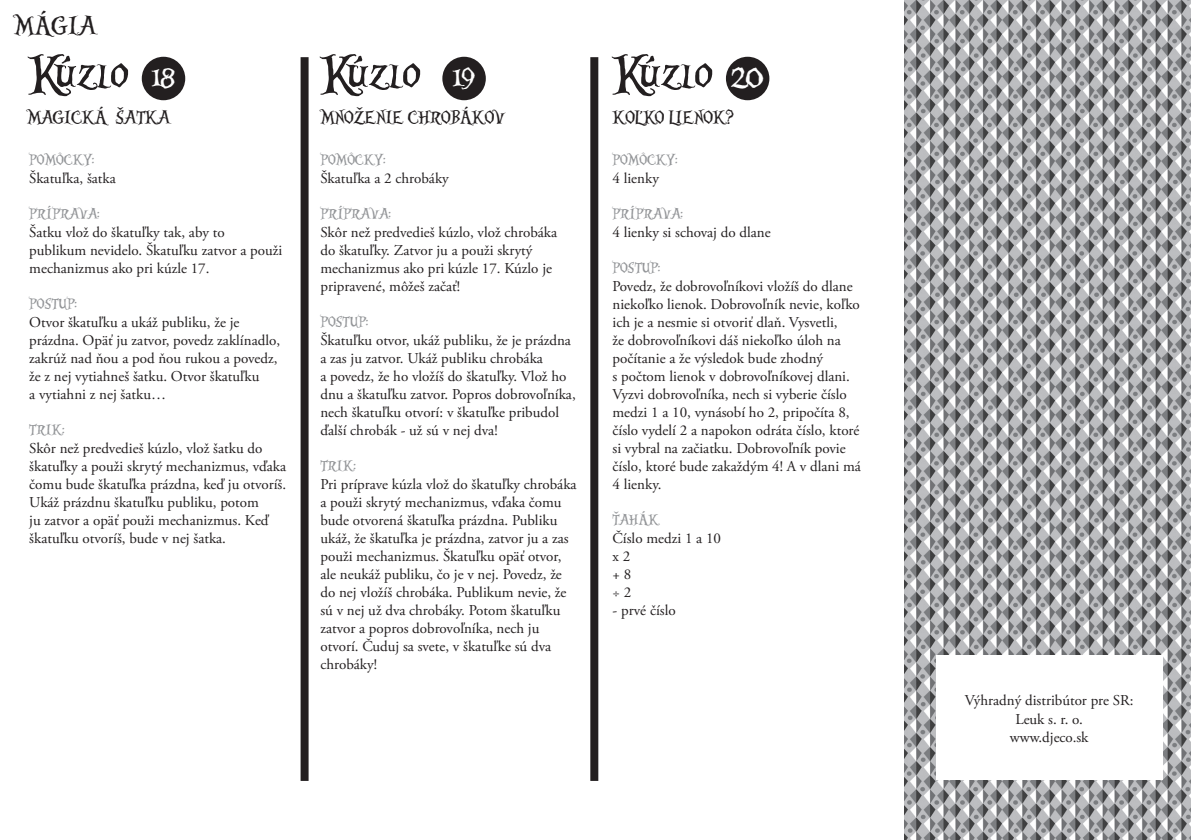
<style>
.page{position:relative;width:1191px;height:840px;background:#fff}
.page>*{position:absolute;margin:0;border:0;box-sizing:border-box;transform-origin:0 0}
.t1{font:60px "Alicein Wonderland";letter-spacing:-.02em;color:#231f20}
.t2{font:34px "Alicein Wonderland";color:#fff}
.t3{font:28px "Alicein Wonderland";color:#231f20}
.t4{font:20px "Alicein Wonderland";letter-spacing:-.02em;color:#231f20}
.t5{font:16px "Alicein Wonderland";color:#939598}
.t6{font:15px/18px "Adobe Garamond Pro";color:#231f20}
.s1{font-family:"Adobe Garamond Pro"}
</style>
<div class="page">
<div style="left:300px;top:57px;width:8px;height:723px;background:#231f20"></div>
<div style="left:590px;top:57px;width:8px;height:723px;background:#231f20"></div>
<img style="left:904px;top:0;width:287px;height:839px">
<div style="left:142px;top:57px;width:43px;height:43px;background:#231f20;border-radius:50%"></div>
<div style="left:442px;top:57px;width:44px;height:43px;background:#231f20;border-radius:50%"></div>
<div style="left:726px;top:57px;width:43px;height:43px;background:#231f20;border-radius:50%"></div>
<div style="left:935px;top:655px;width:227px;height:124px;background:#fff"></div>
<h3 class="t3" style="left:14px;top:11px;width:83px">MÁGIA</h3>
<h1 class="t1" style="left:28px;top:43px;width:102px">Kúzlo</h1>
<h1 class="t1" style="left:320px;top:43px;width:102px">Kúzlo</h1>
<h1 class="t1" style="left:612px;top:43px;width:102px">Kúzlo</h1>
<h3 class="t4" style="left:27px;top:107px;width:144px">MAGICKÁ S<span class="s1">ˇ</span>ATKA</h3>
<h3 class="t4" style="left:320px;top:107px;width:186px">MNOZ<span class="s1">ˇ</span> ENIE CHROBÁKOV</h3>
<h3 class="t4" style="left:612px;top:106px;width:123px">KOLKO LIENOK?</h3>
<h2 class="t2" style="left:152px;top:61px;width:25px">18</h2>
<h2 class="t2" style="left:453px;top:61px;width:24px">19</h2>
<h2 class="t2" style="left:731px;top:61px;width:35px">20</h2>
<h3 class="t4" style="left:640px;top:96px;width:4px">,</h3>
<p class="t5" style="left:29px;top:151px;width:66px">POMÔCKY:</p>
<p class="t6" style="left:29px;top:169px;width:88px">Škatuľka, šatka</p>
<p class="t5" style="left:29px;top:205px;width:72px">PRÍPRAVA:</p>
<p class="t6" style="left:29px;top:223px;width:255px">Šatku vlož do škatuľky tak, aby to publikum nevidelo. Škatuľku zatvor a použi mechanizmus ako pri kúzle 17.</p>
<p class="t5" style="left:29px;top:295px;width:49px">POSTUP:</p>
<p class="t6" style="left:29px;top:313px;width:252px">Otvor škatuľku a ukáž publiku, že je prázdna. Opäť ju zatvor, povedz zaklínadlo, zakrúž nad ňou a pod ňou rukou a povedz, že z nej vytiahneš šatku. Otvor škatuľku<br>a vytiahni z nej šatku…</p>
<p class="t5" style="left:29px;top:421px;width:37px">TRIK:</p>
<p class="t6" style="left:29px;top:439px;width:258px">Skôr než predvedieš kúzlo, vlož šatku do škatuľky a použi skrytý mechanizmus, vďaka čomu bude škatuľka prázdna, keď ju otvoríš.<br>Ukáž prázdnu škatuľku publiku, potom<br>ju zatvor a opäť použi mechanizmus. Keď škatuľku otvoríš, bude v nej šatka.</p>
<p class="t5" style="left:320px;top:151px;width:66px">POMÔCKY:</p>
<p class="t6" style="left:320px;top:169px;width:130px">Škatuľka a 2 chrobáky</p>
<p class="t5" style="left:320px;top:205px;width:72px">PRÍPRAVA:</p>
<p class="t6" style="left:320px;top:223px;width:238px">Skôr než predvedieš kúzlo, vlož chrobáka do škatuľky. Zatvor ju a použi skrytý mechanizmus ako pri kúzle 17. Kúzlo je pripravené, môžeš začať!</p>
<p class="t5" style="left:320px;top:313px;width:49px">POSTUP:</p>
<p class="t6" style="left:320px;top:331px;width:257px">Škatuľku otvor, ukáž publiku, že je prázdna a zas ju zatvor. Ukáž publiku chrobáka<br>a povedz, že ho vložíš do škatuľky. Vlož ho dnu a škatuľku zatvor. Popros dobrovoľníka, nech škatuľku otvorí: v škatuľke pribudol ďalší chrobák - už sú v nej dva!</p>
<p class="t5" style="left:320px;top:457px;width:37px">TRIK:</p>
<p class="t6" style="left:320px;top:475px;width:258px">Pri príprave kúzla vlož do škatuľky chrobáka a použi skrytý mechanizmus, vďaka čomu bude otvorená škatuľka prázdna. Publiku ukáž, že škatuľka je prázdna, zatvor ju a zas použi mechanizmus. Škatuľku opäť otvor, ale neukáž publiku, čo je v nej. Povedz, že do nej vložíš chrobáka. Publikum nevie, že sú v nej už dva chrobáky. Potom škatuľku zatvor a popros dobrovoľníka, nech ju otvorí. Čuduj sa svete, v škatuľke sú dva chrobáky!</p>
<p class="t5" style="left:612px;top:151px;width:66px">POMÔCKY:</p>
<p class="t6" style="left:612px;top:169px;width:48px">4 lienky</p>
<p class="t5" style="left:612px;top:205px;width:72px">PRÍPRAVA:</p>
<p class="t6" style="left:612px;top:223px;width:160px">4 lienky si schovaj do dlane</p>
<p class="t5" style="left:612px;top:259px;width:49px">POSTUP:</p>
<p class="t6" style="left:612px;top:277px;width:250px">Povedz, že dobrovoľníkovi vložíš do dlane niekoľko lienok. Dobrovoľník nevie, koľko ich je a nesmie si otvoriť dlaň. Vysvetli,<br>že dobrovoľníkovi dáš niekoľko úloh na počítanie a že výsledok bude zhodný<br>s počtom lienok v dobrovoľníkovej dlani.<br>Vyzvi dobrovoľníka, nech si vyberie číslo medzi 1 a 10, vynásobí ho 2, pripočíta 8, číslo vydelí 2 a napokon odráta číslo, ktoré si vybral na začiatku. Dobrovoľník povie číslo, ktoré bude zakaždým 4! A v dlani má 4 lienky.</p>
<p class="t5" style="left:612px;top:511px;width:48px">T<span class="s1">ˇ</span>AHÁK</p>
<p class="t6" style="left:612px;top:529px;width:110px">Číslo medzi 1 a 10 x 2<br>+ 8<br>÷ 2</p>
<p class="t6" style="left:612px;top:601px;width:65px">- prvé číslo</p>
<p class="t6" style="left:964px;top:691px;width:170px;text-align:center">Výhradný distribútor pre SR:<br>Leuk s. r. o.<br>www.djeco.sk</p>
</div>
